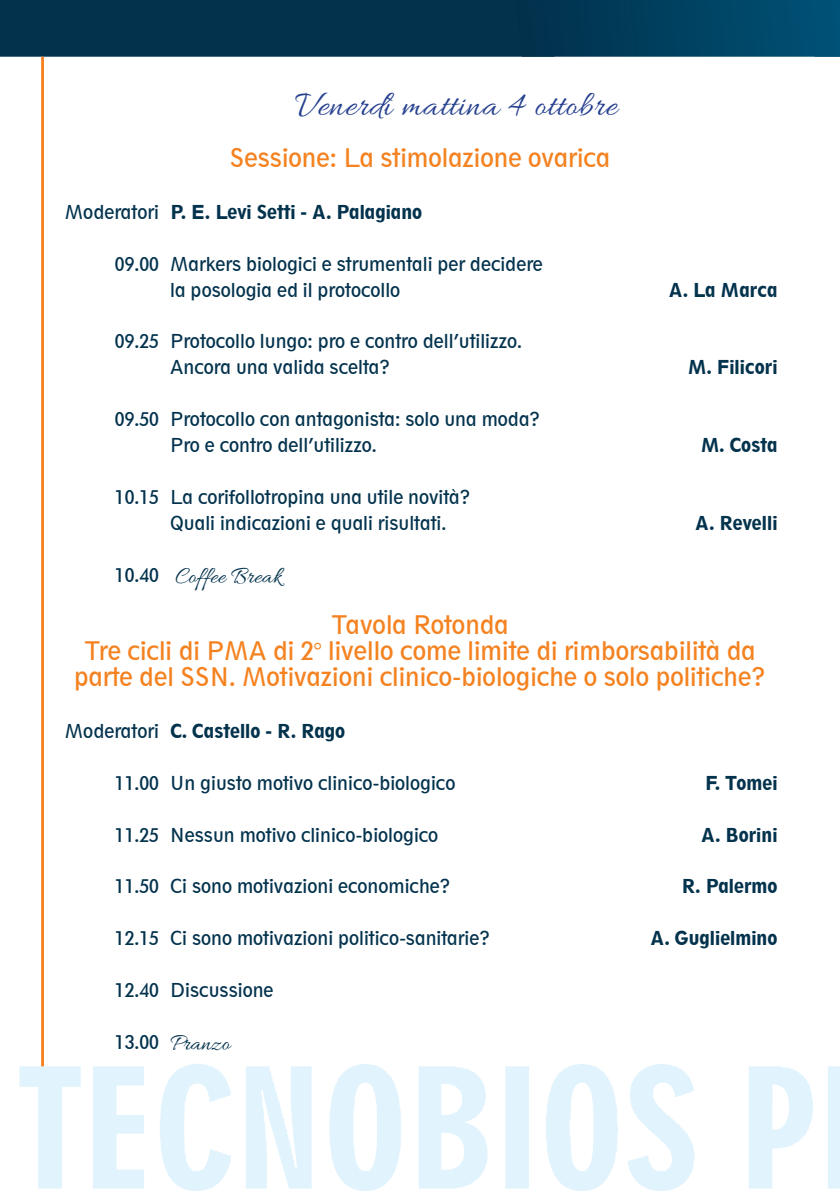
<style>
.page{position:relative;width:840px;height:1191px;background:#fff}
.page>*{position:absolute;margin:0;border:0;box-sizing:border-box;transform-origin:0 0}
.t1{font:36px "Allura";letter-spacing:.02em;color:#25408f}
.t2{font:condensed 24px/26px "Geometric 212 BT";color:#f58220;text-align:center}
.t3{font:24px "Allura";color:#03324d}
.t4{font:condensed 18px/26px "Geometric 212 BT";color:#03324d}
.t5{font:800 condensed 18px "Geometric 212 BT";color:#03324d}
.s1{font-weight:400}
.s2{font-family:"Geometric 212 BT";font-stretch:condensed;font-size:18px}
</style>
<div class="page">
<img style="left:160px;top:1064px;width:679px;height:127px">
<div style="left:0;top:0;width:514px;height:57px;background:#03324d"></div>
<img style="left:514px;top:0;width:325px;height:57px">
<hr style="left:41px;top:57px;width:3px;height:1009px;background:#f58220">
<h1 class="t1" style="left:295px;top:85px;width:324px">Venerdì mattina 4 ottobre</h1>
<h2 class="t2" style="left:229px;top:145px;width:382px">Sessione: La stimolazione ovarica</h2>
<p class="t5" style="left:65px;top:200px;width:358px"><span class="s1">Moderatori</span> P. E. Levi Setti - A. Palagiano</p>
<p class="t4" style="left:170px;top:251px;width:374px;text-indent:-55px">09.00 Markers biologici e strumentali per decidere la posologia ed il protocollo</p>
<p class="t4" style="left:170px;top:328px;width:353px;text-indent:-55px">09.25 Protocollo lungo: pro e contro dell’utilizzo.<br>Ancora una valida scelta?</p>
<p class="t4" style="left:170px;top:406px;width:371px;text-indent:-55px">09.50 Protocollo con antagonista: solo una moda?<br>Pro e contro dell’utilizzo.</p>
<p class="t4" style="left:170px;top:484px;width:302px;text-indent:-55px">10.15 La corifollotropina una utile novità?<br>Quali indicazioni e quali risultati.</p>
<p class="t5" style="left:668px;top:278px;width:110px">A. La Marca</p>
<p class="t5" style="left:687px;top:356px;width:91px">M. Filicori</p>
<p class="t5" style="left:700px;top:434px;width:78px">M. Costa</p>
<p class="t5" style="left:694px;top:512px;width:84px">A. Revelli</p>
<h2 class="t3" style="left:115px;top:563px;width:168px"><span class="s2">10.40</span> Coffee Break</h2>
<h2 class="t2" style="left:74px;top:612px;width:693px">Tavola Rotonda<br>Tre cicli di PMA di 2° livello come limite di rimborsabilità da parte del SSN. Motivazioni clinico-biologiche o solo politiche?</h2>
<p class="t5" style="left:65px;top:719px;width:281px"><span class="s1">Moderatori</span> C. Castello - R. Rago</p>
<p class="t4" style="left:115px;top:770px;width:342px">11.00 Un giusto motivo clinico-biologico</p>
<p class="t5" style="left:704px;top:771px;width:74px">F. Tomei</p>
<p class="t4" style="left:115px;top:821px;width:325px">11.25 Nessun motivo clinico-biologico</p>
<p class="t5" style="left:700px;top:823px;width:78px">A. Borini</p>
<p class="t4" style="left:115px;top:873px;width:337px">11.50 Ci sono motivazioni economiche?</p>
<p class="t5" style="left:681px;top:875px;width:98px">R. Palermo</p>
<p class="t4" style="left:115px;top:925px;width:376px">12.15 Ci sono motivazioni politico-sanitarie?</p>
<p class="t5" style="left:650px;top:927px;width:128px">A. Guglielmino</p>
<p class="t4" style="left:115px;top:977px;width:160px">12.40 Discussione</p>
<h2 class="t3" style="left:115px;top:1030px;width:117px"><span class="s2">13.00</span> Pranzo</h2>
</div>
